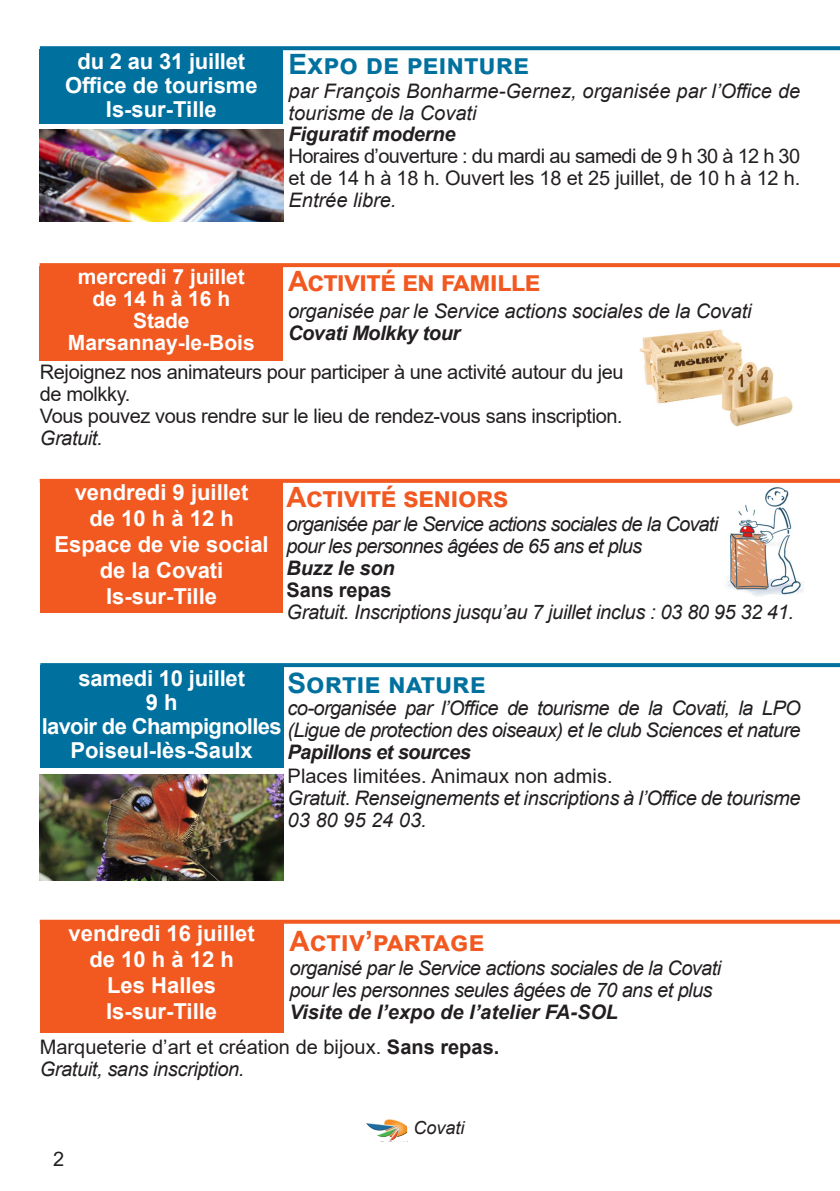
<style>
.page{position:relative;width:840px;height:1191px;background:#fff}
.page>*{position:absolute;margin:0;border:0;box-sizing:border-box;transform-origin:0 0}
.t1{font:700 28px "Arial";letter-spacing:-.02em;color:#f15921}
.t2{font:700 28px "Arial";color:#00719e}
.t3{font:700 22px "Arial";color:#fff}
.t4{font:700 22px "Arial";letter-spacing:-.03em;color:#fff}
.t5{font:700 21px "Arial";color:#fff}
.t6{font:italic 20px/22px "Arial";letter-spacing:-.03em;color:#231f20}
.t7{font:20px/22px "Arial";letter-spacing:-.02em;color:#231f20}
.t8{font:20px "Arial";color:#231f20}
.t9{font:italic 700 20px "Arial";letter-spacing:-.01em;color:#231f20}
.t10{font:italic 20px/22px "Arial";color:#231f20}
.t11{font:italic 20px "Arial";letter-spacing:-.01em;color:#231f20}
.t12{font:italic 700 20px "Arial";letter-spacing:-.03em;color:#231f20}
.t13{font:700 20px "Arial";letter-spacing:-.01em;color:#231f20}
.t14{font:italic 18px "Arial";color:#231f20}
.s1{font-style:italic}
.s2{font-style:normal}
.s3{font-weight:700}
</style>
<div class="page">
<svg style="left:384px;top:1119px;width:4px;height:5px"></svg>
<div style="left:40px;top:921px;width:243px;height:112px;background:#f15921"></div>
<svg style="left:40px;top:919px;width:799px;height:4px;fill:#f15921"></svg>
<div style="left:40px;top:665px;width:243px;height:103px;background:#00719e"></div>
<svg style="left:40px;top:663px;width:799px;height:4px;fill:#00719e"></svg>
<img style="left:40px;top:775px;width:243px;height:105px">
<div style="left:41px;top:482px;width:242px;height:130px;background:#f15921"></div>
<svg style="left:40px;top:479px;width:799px;height:4px;background:#f15c25"></svg>
<div style="left:39px;top:266px;width:244px;height:95px;background:#f15921"></div>
<svg style="left:40px;top:263px;width:799px;height:4px;background:#f15e28"></svg>
<img style="left:639px;top:329px;width:154px;height:98px">
<div style="left:39px;top:49px;width:244px;height:75px;background:#00719e"></div>
<svg style="left:40px;top:46px;width:799px;height:4px;background:#0d78a2"></svg>
<img style="left:39px;top:130px;width:244px;height:92px">
<img style="left:727px;top:487px;width:76px;height:109px">
<p class="t3" style="left:78px;top:45px;width:169px">du 2 au 31 juillet</p>
<p class="t3" style="left:65px;top:69px;width:194px">Office de tourisme</p>
<p class="t3" style="left:106px;top:93px;width:112px">Is-sur-Tille</p>
<p class="t2" style="left:288px;top:45px;width:242px">Expo de peinture</p>
<p class="t10" style="left:288px;top:81px;width:513px">par François Bonharme-Gernez, organisée par l’Office de tourisme de la Covati</p>
<p class="t9" style="left:288px;top:121px;width:168px">Figuratif moderne</p>
<p class="t7" style="left:288px;top:145px;width:513px;text-align:justify">Horaires d’ouverture : du mardi au samedi de 9 h 30 à 12 h 30 et de 14 h à 18 h. Ouvert les 18 et 25 juillet, de 10 h à 12 h.<br><span class="s1">Entrée libre.</span></p>
<p class="t1" style="left:288px;top:261px;width:254px">Activité en famille</p>
<p class="t11" style="left:288px;top:298px;width:464px">organisée par le Service actions sociales de la Covati</p>
<p class="t9" style="left:288px;top:320px;width:174px">Covati Molkky tour</p>
<p class="t7" style="left:40px;top:361px;width:585px">Rejoignez nos animateurs pour participer à une activité autour du jeu de molkky.</p>
<p class="t7" style="left:40px;top:405px;width:584px">Vous pouvez vous rendre sur le lieu de rendez-vous sans inscription<span class="s1">.<br>Gratuit.</span></p>
<p class="t5" style="left:78px;top:262px;width:168px">mercredi 7 juillet</p>
<p class="t5" style="left:92px;top:284px;width:139px">de 14 h à 16 h</p>
<p class="t5" style="left:133px;top:306px;width:58px">Stade</p>
<p class="t5" style="left:68px;top:328px;width:188px">Marsannay-le-Bois</p>
<p class="t3" style="left:75px;top:477px;width:175px">vendredi 9 juillet</p>
<p class="t3" style="left:89px;top:503px;width:146px">de 10 h à 12 h</p>
<p class="t3" style="left:54px;top:529px;width:216px">Espace de vie social</p>
<p class="t3" style="left:100px;top:555px;width:125px">de la Covati</p>
<p class="t3" style="left:106px;top:581px;width:112px">Is-sur-Tille</p>
<p class="t1" style="left:286px;top:478px;width:223px">Activité seniors</p>
<p class="t6" style="left:286px;top:513px;width:433px">organisée par le Service actions sociales de la Covati</p>
<p class="t6" style="left:286px;top:535px;width:357px">pour les personnes âgées de 65 ans et plus</p>
<p class="t9" style="left:286px;top:554px;width:110px">Buzz le son</p>
<p class="t13" style="left:286px;top:575px;width:106px">Sans repas</p>
<p class="t6" style="left:286px;top:601px;width:508px">Gratuit. Inscriptions jusqu’au 7 juillet inclus : 03 80 95 32 41.</p>
<p class="t3" style="left:78px;top:662px;width:168px">samedi 10 juillet</p>
<p class="t3" style="left:146px;top:686px;width:33px">9 h</p>
<p class="t4" style="left:42px;top:710px;width:241px">lavoir de Champignolles</p>
<p class="t3" style="left:70px;top:734px;width:184px">Poiseul-lès-Saulx</p>
<p class="t2" style="left:287px;top:663px;width:199px">Sortie nature</p>
<p class="t6" style="left:287px;top:697px;width:514px">co-organisée par l’Office de tourisme de la Covati, la LPO (Ligue de protection des oiseaux) et le club Sciences et nature</p>
<p class="t12" style="left:287px;top:738px;width:185px">Papillons et sources</p>
<p class="t8" style="left:287px;top:762px;width:326px">Places limitées. Animaux non admis.</p>
<p class="t6" style="left:287px;top:787px;width:514px">Gratuit<span class="s2">.</span> Renseignements et inscriptions à l’Office de tourisme<br>03 80 95 24 03.</p>
<p class="t3" style="left:69px;top:917px;width:187px">vendredi 16 juillet</p>
<p class="t3" style="left:89px;top:943px;width:146px">de 10 h à 12 h</p>
<p class="t3" style="left:107px;top:969px;width:110px">Les Halles</p>
<p class="t3" style="left:106px;top:995px;width:112px">Is-sur-Tille</p>
<p class="t8" style="left:40px;top:1033px;width:461px">Marqueterie d’art et création de bijoux. <span class="s3">Sans repas.</span></p>
<p class="t6" style="left:40px;top:1058px;width:206px">Gratuit, sans inscription.</p>
<p class="t1" style="left:289px;top:921px;width:196px">Activ’partage</p>
<p class="t6" style="left:289px;top:957px;width:433px">organisé par le Service actions sociales de la Covati pour les personnes seules âgées de 70 ans et plus</p>
<p class="t9" style="left:289px;top:998px;width:330px">Visite de l’expo de l’atelier FA-SOL</p>
<p class="t7" style="left:53px;top:1147px;width:13px">2</p>
<p class="t14" style="left:413px;top:1116px;width:53px">Covati</p>
</div>
